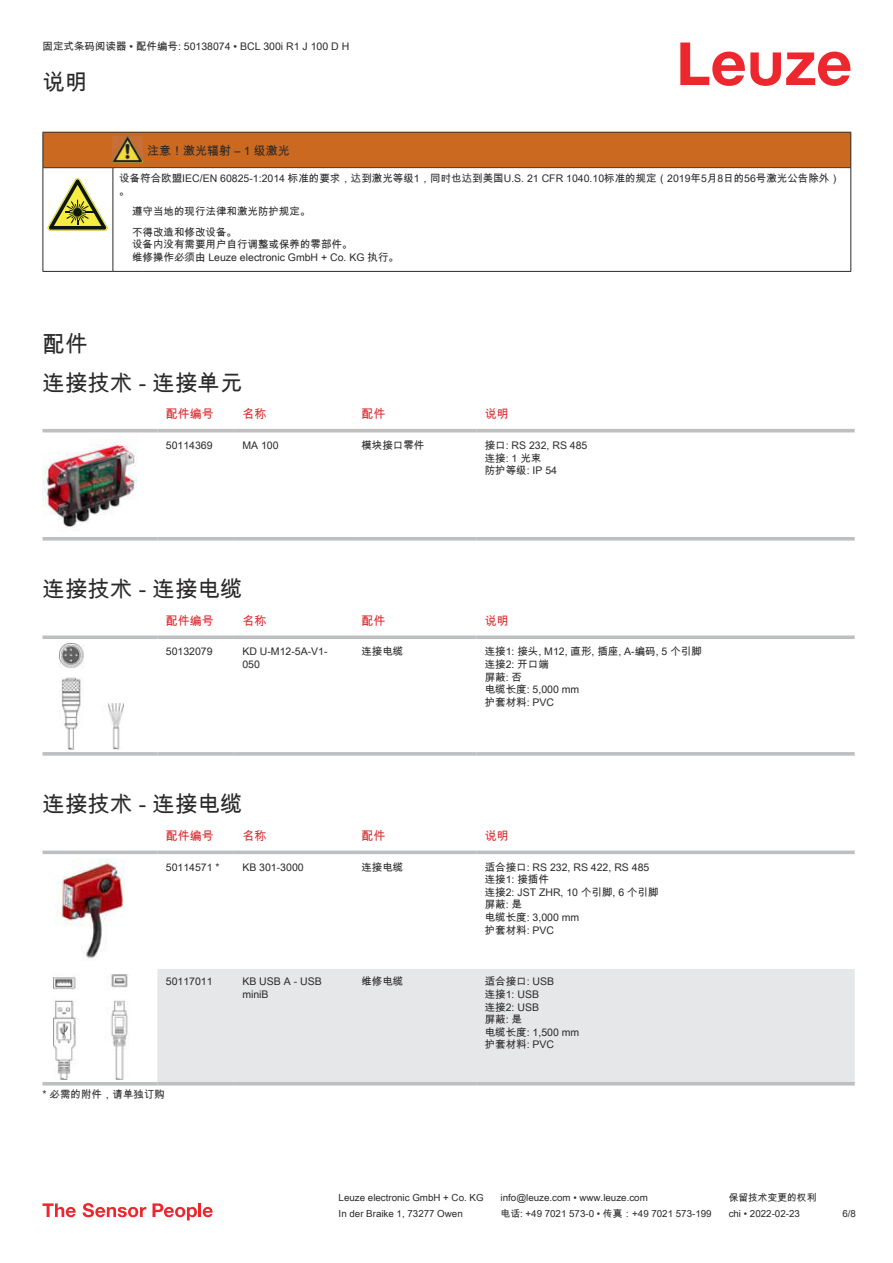
<style>
.page{position:relative;width:893px;height:1263px;background:#fff}
.page>*{position:absolute;margin:0;border:0;box-sizing:border-box;transform-origin:0 0}
.t1{font:22.5px/38.7px "Arial Unicode MS";color:#2b292a}
.t2{font:12px "Arial Unicode MS";color:#db2a30}
.t3{font:12px "Arial Unicode MS";color:#2b292a}
.t4{font:10.5px/12.6px "Arial Unicode MS";color:#2b292a}
.t5{font:9.75px "Arial Unicode MS";color:#2b292a}
</style>
<div class="page">
<svg style="left:680px;top:43px;width:170px;height:43px"></svg>
<svg style="left:43px;top:432px;width:812px;height:1px"></svg>
<hr style="left:43px;top:429px;width:114px;height:3px;background:#bdbfc1">
<hr style="left:157px;top:429px;width:77px;height:3px;background:#bdbfc1">
<hr style="left:234px;top:429px;width:119px;height:3px;background:#bdbfc1">
<hr style="left:353px;top:429px;width:123px;height:3px;background:#bdbfc1">
<hr style="left:476px;top:429px;width:379px;height:3px;background:#bdbfc1">
<svg style="left:43px;top:537px;width:114px;height:4px"></svg>
<svg style="left:157px;top:537px;width:77px;height:4px"></svg>
<svg style="left:234px;top:537px;width:119px;height:4px"></svg>
<svg style="left:353px;top:537px;width:123px;height:4px"></svg>
<svg style="left:476px;top:537px;width:379px;height:4px;background:#c3c5c7"></svg>
<img style="left:43px;top:439px;width:94px;height:89px">
<svg style="left:43px;top:635px;width:114px;height:4px"></svg>
<svg style="left:157px;top:635px;width:77px;height:4px"></svg>
<svg style="left:234px;top:635px;width:119px;height:4px"></svg>
<svg style="left:353px;top:635px;width:123px;height:4px"></svg>
<svg style="left:476px;top:635px;width:379px;height:4px;background:#c4c6c8"></svg>
<svg style="left:43px;top:752px;width:114px;height:4px"></svg>
<svg style="left:157px;top:752px;width:77px;height:4px"></svg>
<svg style="left:234px;top:752px;width:119px;height:4px"></svg>
<svg style="left:353px;top:752px;width:123px;height:4px"></svg>
<svg style="left:476px;top:752px;width:379px;height:4px;background:#c3c5c7"></svg>
<img style="left:59px;top:643px;width:65px;height:107px">
<div style="left:157px;top:969px;width:698px;height:113px;background:#e6e7e9"></div>
<svg style="left:43px;top:850px;width:114px;height:4px"></svg>
<svg style="left:157px;top:850px;width:77px;height:4px"></svg>
<svg style="left:234px;top:850px;width:119px;height:4px"></svg>
<svg style="left:353px;top:850px;width:123px;height:4px"></svg>
<svg style="left:476px;top:850px;width:379px;height:4px;background:#c6c7c9"></svg>
<hr style="left:43px;top:1082px;width:114px;height:3px;background:#bdbfc1">
<hr style="left:157px;top:1082px;width:77px;height:3px;background:#bdbfc1">
<hr style="left:234px;top:1082px;width:119px;height:3px;background:#bdbfc1">
<hr style="left:353px;top:1082px;width:123px;height:3px;background:#bdbfc1">
<hr style="left:476px;top:1082px;width:379px;height:3px;background:#bdbfc1">
<img style="left:57px;top:858px;width:68px;height:100px">
<img style="left:53px;top:974px;width:77px;height:105px">
<svg style="left:43px;top:1203px;width:33px;height:14px"></svg>
<svg style="left:83px;top:1203px;width:63px;height:14px"></svg>
<svg style="left:153px;top:1203px;width:44px;height:17px"></svg>
<hr style="left:198px;top:1203px;width:3px;height:14px;background:#ed272d">
<svg style="left:203px;top:1207px;width:10px;height:10px"></svg>
<div style="left:44px;top:133px;width:806px;height:34px;background:#ca691f"></div>
<svg style="left:44px;top:168px;width:806px;height:103px"></svg>
<hr style="left:43px;top:132px;width:70px;height:1px;background:#2b292a">
<hr style="left:43px;top:133px;width:1px;height:34px;background:#2b292a">
<hr style="left:43px;top:167px;width:70px;height:1px;background:#2b292a">
<hr style="left:113px;top:132px;width:30px;height:1px;background:#2b292a">
<hr style="left:113px;top:167px;width:30px;height:1px;background:#2b292a">
<hr style="left:143px;top:132px;width:708px;height:1px;background:#2b292a">
<hr style="left:850px;top:133px;width:1px;height:34px;background:#2b292a">
<hr style="left:143px;top:167px;width:708px;height:1px;background:#2b292a">
<hr style="left:43px;top:168px;width:1px;height:99px;background:#2b292a">
<hr style="left:113px;top:168px;width:1px;height:99px;background:#2b292a">
<hr style="left:850px;top:168px;width:1px;height:99px;background:#2b292a">
<hr style="left:43px;top:271px;width:70px;height:1px;background:#2b292a">
<hr style="left:113px;top:271px;width:30px;height:1px;background:#2b292a">
<hr style="left:143px;top:271px;width:708px;height:1px;background:#2b292a">
<img style="left:113px;top:136px;width:30px;height:27px">
<svg style="left:47px;top:178px;width:60px;height:53px"></svg>
<svg style="left:115px;top:169px;width:734px;height:98px"></svg>
<p class="t4" style="left:43px;top:40px;width:308px">固定式条码阅读器 • 配件编号: 50138074 • BCL 300i R1 J 100 D H</p>
<h1 class="t1" style="left:43px;top:62px;width:46px">说明</h1>
<p class="t3" style="left:147px;top:142px;width:144px">注意！激光辐射 – 1 级激光</p>
<p class="t4" style="left:119px;top:172px;width:722px">设备符合欧盟IEC/EN 60825-1:2014 标准的要求，达到激光等级1，同时也达到美国U.S. 21 CFR 1040.10标准的规定（2019年5月8日的56号激光公告除外）。</p>
<p class="t4" style="left:132px;top:201px;width:180px;line-height:20.2px">遵守当地的现行法律和激光防护规定。不得改造和修改设备。</p>
<p class="t4" style="left:132px;top:238px;width:268px">设备内没有需要用户自行调整或保养的零部件。<br>维修操作必须由 Leuze electronic GmbH + Co. KG 执行。</p>
<h1 class="t1" style="left:43px;top:324px;width:202px">配件<br>连接技术 - 连接单元</h1>
<p class="t2" style="left:166px;top:405px;width:49px">配件编号</p>
<p class="t2" style="left:242px;top:405px;width:25px">名称</p>
<p class="t2" style="left:361px;top:405px;width:25px">配件</p>
<p class="t2" style="left:485px;top:405px;width:25px">说明</p>
<p class="t4" style="left:166px;top:439px;width:48px">50114369</p>
<p class="t4" style="left:242px;top:439px;width:38px">MA 100</p>
<p class="t4" style="left:361px;top:439px;width:64px">模块接口零件</p>
<p class="t4" style="left:485px;top:439px;width:104px">接口: RS 232, RS 485连接: 1 光束<br>防护等级: IP 54</p>
<h1 class="t1" style="left:43px;top:569px;width:202px">连接技术 - 连接电缆</h1>
<p class="t2" style="left:166px;top:612px;width:49px">配件编号</p>
<p class="t2" style="left:242px;top:612px;width:25px">名称</p>
<p class="t2" style="left:361px;top:612px;width:25px">配件</p>
<p class="t2" style="left:485px;top:612px;width:25px">说明</p>
<p class="t4" style="left:166px;top:645px;width:48px">50132079</p>
<p class="t4" style="left:242px;top:645px;width:87px">KD U-M12-5A-V1-<br>050</p>
<p class="t4" style="left:361px;top:645px;width:43px">连接电缆</p>
<p class="t4" style="left:485px;top:645px;width:219px">连接1: 接头, M12, 直形, 插座, A-编码, 5 个引脚连接2: 开口端<br>屏蔽: 否<br>电缆长度: 5,000 mm<br>护套材料: PVC</p>
<h1 class="t1" style="left:43px;top:784px;width:202px">连接技术 - 连接电缆</h1>
<p class="t2" style="left:166px;top:827px;width:49px">配件编号</p>
<p class="t2" style="left:242px;top:827px;width:25px">名称</p>
<p class="t2" style="left:361px;top:827px;width:25px">配件</p>
<p class="t2" style="left:485px;top:827px;width:25px">说明</p>
<p class="t4" style="left:166px;top:860px;width:55px">50114571 *</p>
<p class="t4" style="left:242px;top:860px;width:63px">KB 301-3000</p>
<p class="t4" style="left:361px;top:860px;width:43px">连接电缆</p>
<p class="t4" style="left:485px;top:860px;width:175px">适合接口: RS 232, RS 422, RS 485连接1: 接插件<br>连接2: JST ZHR, 10 个引脚, 6 个引脚屏蔽: 是<br>电缆长度: 3,000 mm<br>护套材料: PVC</p>
<p class="t4" style="left:166px;top:975px;width:48px">50117011</p>
<p class="t4" style="left:242px;top:975px;width:81px">KB USB A - USB miniB</p>
<p class="t4" style="left:361px;top:975px;width:43px">维修电缆</p>
<p class="t4" style="left:485px;top:975px;width:96px">适合接口: USB<br>连接1: USB<br>连接2: USB<br>屏蔽: 是<br>电缆长度: 1,500 mm护套材料: PVC</p>
<p class="t4" style="left:43px;top:1088px;width:124px">* 必需的附件，请单独订购</p>
<p class="t5" style="left:339px;top:1191px;width:146px">Leuze electronic GmbH + Co. KG</p>
<p class="t5" style="left:501px;top:1191px;width:149px">info@leuze.com • www.leuze.com</p>
<p class="t5" style="left:729px;top:1191px;width:89px">保留技术变更的权利</p>
<p class="t5" style="left:339px;top:1206px;width:126px">In der Braike 1, 73277 Owen</p>
<p class="t5" style="left:501px;top:1206px;width:212px">电话: +49 7021 573-0 • 传真：+49 7021 573-199</p>
<p class="t5" style="left:729px;top:1206px;width:73px">chi • 2022-02-23</p>
<p class="t5" style="left:842px;top:1206px;width:15px">6 /8</p>
</div>
